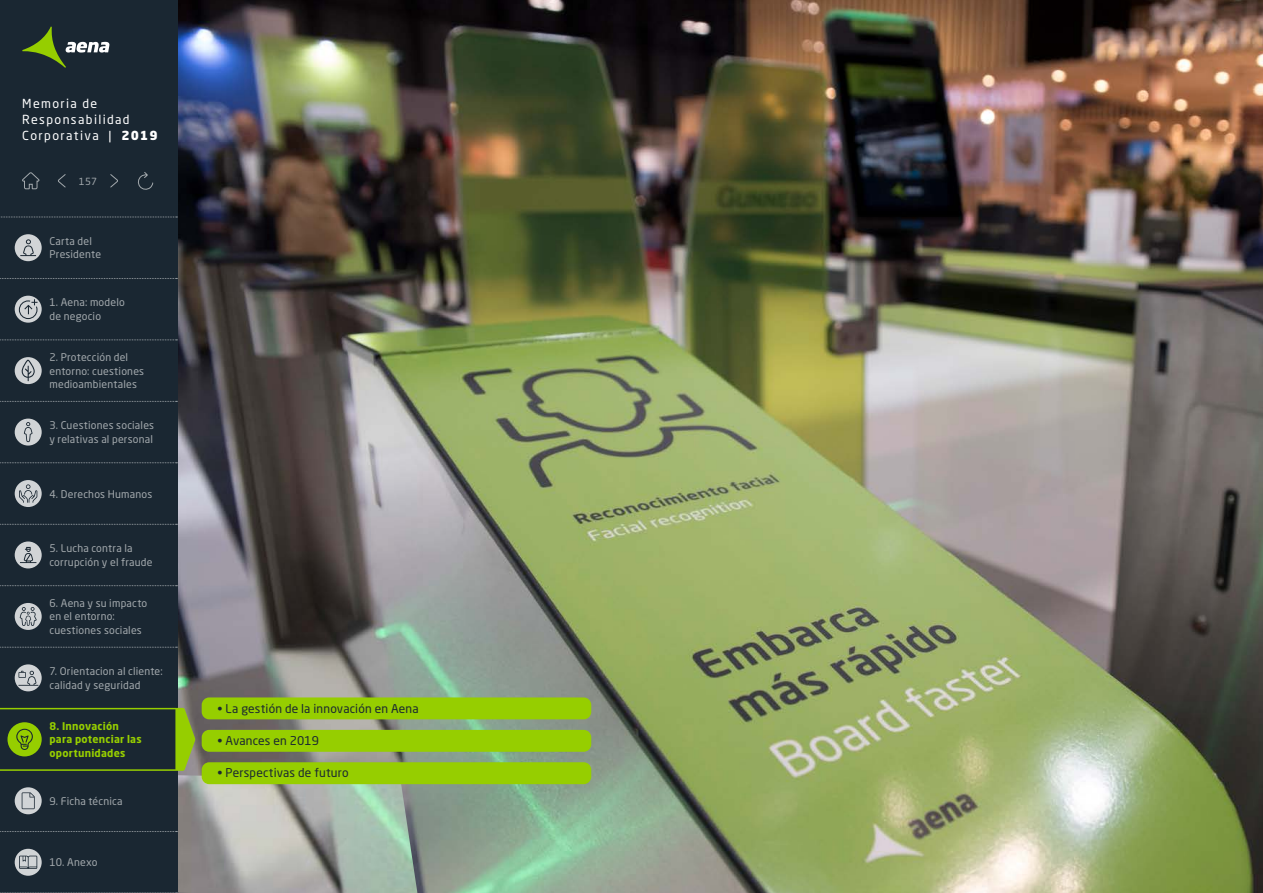
<style>
.page{position:relative;width:1263px;height:893px;background:#fff}
.page>*{position:absolute;margin:0;border:0;box-sizing:border-box;transform-origin:0 0}
.t1{font:12.3px/15.9px "Neo Sans W1 G";letter-spacing:.115em;color:#fff}
.t2{font:12px "Neo Sans W1 G";letter-spacing:.015em;color:#1a2732}
.t3{font:10.5px/13.5px "Neo Sans W1 G";letter-spacing:.02em;color:#a3a9ad}
.t4{font:700 10.5px/13.5px "Neo Sans W1 G";letter-spacing:.02em;color:#96ce00}
.t5{font:9.75px "Neo Sans W1 G";color:#a3a9ad}
.s1{font-weight:900}
.s2{font-family:"Neo Sans Std"}
</style>
<div class="page">
<img style="left:177px;top:0;width:1086px;height:893px">
<img style="left:177px;top:775px;width:240px;height:118px">
<div style="left:0;top:0;width:177px;height:893px;background:#1a2732"></div>
<svg style="left:22px;top:172px;width:18px;height:18px"></svg>
<svg style="left:110px;top:174px;width:8px;height:14px"></svg>
<svg style="left:58px;top:174px;width:8px;height:14px"></svg>
<svg style="left:137px;top:172px;width:17px;height:18px"></svg>
<svg style="left:22px;top:27px;width:87px;height:41px"></svg>
<div style="left:202px;top:697px;width:389px;height:22px;background:#96ce00;border-radius:8px"></div>
<div style="left:202px;top:730px;width:389px;height:22px;background:#96ce00;border-radius:8px"></div>
<div style="left:202px;top:762px;width:389px;height:22px;background:#96ce00;border-radius:8px"></div>
<svg style="left:0;top:892px;width:178px;height:1px"></svg>
<svg style="left:0;top:585px;width:177px;height:1px"></svg>
<svg style="left:0;top:647px;width:177px;height:1px"></svg>
<svg style="left:15px;top:603px;width:27px;height:27px"></svg>
<svg style="left:15px;top:541px;width:27px;height:27px"></svg>
<svg style="left:1px;top:217px;width:176px;height:1px"></svg>
<svg style="left:15px;top:234px;width:27px;height:27px"></svg>
<svg style="left:15px;top:357px;width:27px;height:27px"></svg>
<svg style="left:0;top:401px;width:177px;height:1px"></svg>
<svg style="left:15px;top:419px;width:27px;height:27px"></svg>
<svg style="left:0;top:524px;width:177px;height:1px"></svg>
<svg style="left:0;top:462px;width:177px;height:1px"></svg>
<svg style="left:15px;top:480px;width:27px;height:27px"></svg>
<svg style="left:15px;top:664px;width:27px;height:27px"></svg>
<hr style="left:0;top:708px;width:176px;height:1px;background:#96ce00">
<hr style="left:0;top:769px;width:176px;height:2px;background:#96ce00">
<svg style="left:0;top:831px;width:177px;height:1px"></svg>
<svg style="left:15px;top:787px;width:27px;height:27px"></svg>
<svg style="left:15px;top:849px;width:27px;height:27px"></svg>
<div style="left:15px;top:296px;width:27px;height:27px;background:#d1d4d6;border-radius:50%"></div>
<svg style="left:19px;top:299px;width:19px;height:20px"></svg>
<svg style="left:0;top:339px;width:177px;height:1px"></svg>
<svg style="left:0;top:278px;width:177px;height:1px"></svg>
<div style="left:7px;top:722px;width:35px;height:34px;background:#96ce00;border-radius:50%"></div>
<svg style="left:16px;top:729px;width:17px;height:21px"></svg>
<svg style="left:175px;top:708px;width:20px;height:63px"></svg>
<p class="t1" style="left:22px;top:96px;width:137px">Memoria de<br>Responsabilidad<br>Corporativa | <span class="s1">2019</span></p>
<p class="t5" style="left:79px;top:175px;width:20px">157</p>
<p class="t3" style="left:49px;top:234px;width:53px">Carta del<br>Presidente</p>
<p class="t3" style="left:49px;top:296px;width:77px">1. Aena: modelo de negocio</p>
<p class="t3" style="left:49px;top:350px;width:96px">2. Protección del entorno: cuestiones medioambientales</p>
<p class="t3" style="left:49px;top:419px;width:106px">3. Cuestiones sociales y relativas al personal</p>
<p class="t3" style="left:49px;top:487px;width:104px">4. Derechos Humanos</p>
<p class="t3" style="left:49px;top:541px;width:105px">5. Lucha contra la corrupción y el fraude</p>
<p class="t3" style="left:49px;top:596px;width:99px">6. Aena y su impacto en el entorno: cuestiones sociales</p>
<p class="t3" style="left:49px;top:664px;width:115px">7. Orientacion al cliente: calidad y seguridad</p>
<p class="t4" style="left:49px;top:719px;width:94px">8. Innovación para potenciar las oportunidades</p>
<p class="t3" style="left:49px;top:794px;width:75px">9. Ficha técnica</p>
<p class="t3" style="left:49px;top:855px;width:49px">10. Anexo</p>
<p class="t2" style="left:218px;top:701px;width:203px"><span class="s2">•</span> La gestión de la innovación en Aena</p>
<p class="t2" style="left:218px;top:733px;width:103px"><span class="s2">•</span> Avances en 2019</p>
<p class="t2" style="left:218px;top:766px;width:133px"><span class="s2">•</span> Perspectivas de futuro</p>
</div>
